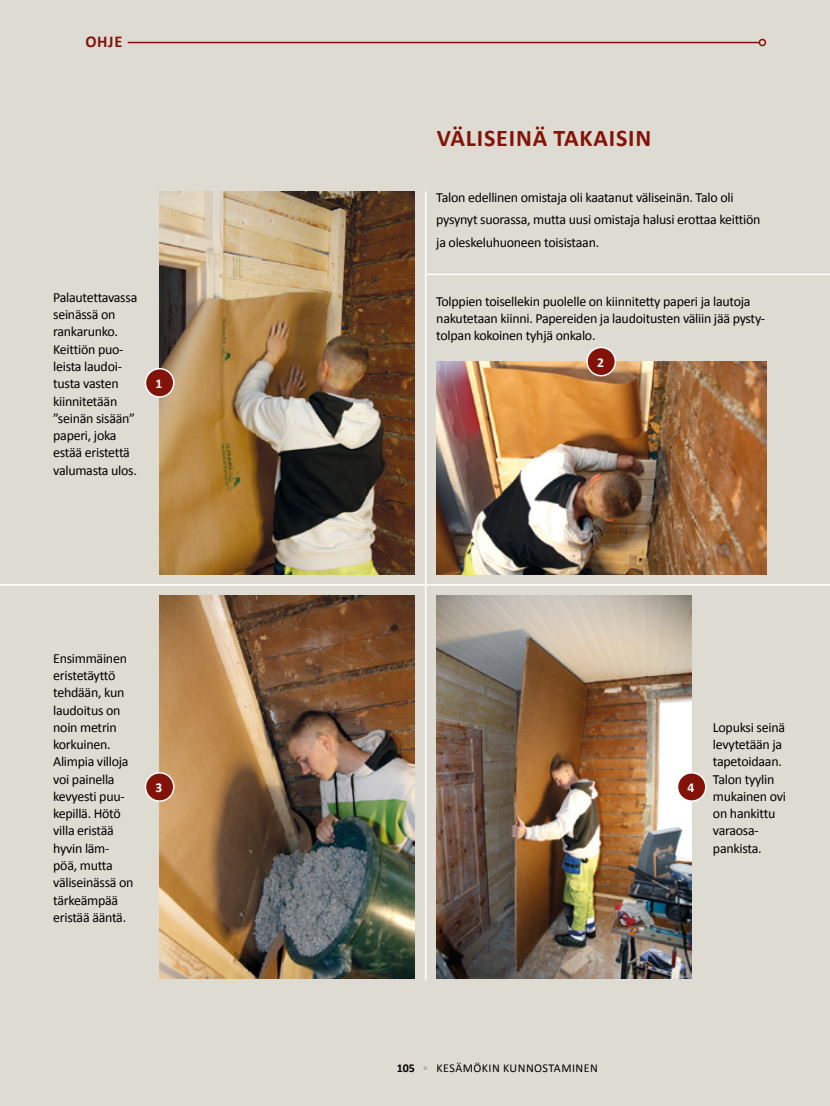
<style>
.page{position:relative;width:830px;height:1106px;background:#fff}
.page>*{position:absolute;margin:0;border:0;box-sizing:border-box;transform-origin:0 0}
.t1{font:700 24px "Calibri";letter-spacing:.035em;color:#831308}
.t2{font:700 16.5px "Calibri";color:#831308}
.t3{font:13.95px/17.2px "Calibri";letter-spacing:-.02em;color:#000}
.t4{font:700 13.5px "Calibri";color:#fff}
.t5{font:12px "Calibri";letter-spacing:.04em;color:#000}
.s1{font-weight:700}
.s2{color:#b3b2b2}
</style>
<div class="page">
<div style="left:0;top:0;width:829px;height:1106px;background:#dedbd2"></div>
<hr style="left:128px;top:42px;width:631px;height:1px;background:#831308">
<div style="left:758px;top:39px;width:7px;height:7px;border:2px solid #831308;border-radius:50%"></div>
<img style="left:159px;top:191px;width:256px;height:383px">
<img style="left:436px;top:595px;width:255px;height:383px">
<img style="left:159px;top:595px;width:256px;height:383px">
<img style="left:436px;top:361px;width:329px;height:213px">
<hr style="left:424px;top:191px;width:2px;height:789px;background:#fff">
<hr style="left:0;top:584px;width:829px;height:1px;background:#fff">
<div style="left:145px;top:369px;width:29px;height:28px;background:#831308;border-radius:50%"></div>
<div style="left:145px;top:368px;width:29px;height:30px;border:2px solid #fff;border-radius:50%"></div>
<div style="left:145px;top:772px;width:29px;height:29px;background:#831308;border-radius:50%"></div>
<div style="left:145px;top:772px;width:29px;height:29px;border:2px solid #fff;border-radius:50%"></div>
<div style="left:677px;top:772px;width:28px;height:29px;background:#831308;border-radius:50%"></div>
<div style="left:676px;top:772px;width:30px;height:29px;border:2px solid #fff;border-radius:50%"></div>
<div style="left:586px;top:347px;width:29px;height:29px;background:#831308;border-radius:50%"></div>
<div style="left:586px;top:347px;width:29px;height:29px;border:2px solid #fff;border-radius:50%"></div>
<hr style="left:425px;top:274px;width:404px;height:1px;background:#fff">
<p class="t2" style="left:85px;top:31px;width:39px">OHJE</p>
<p class="t3" style="left:53px;top:289px;width:86px">Palautettavassa seinässä on rankarunko.<br>Keittiön puo&shy;leista laudoi&shy;tusta vasten kiinnitetään ”seinän sisään” paperi, joka estää eristettä valumasta ulos.</p>
<p class="t4" style="left:155px;top:375px;width:8px">1</p>
<h1 class="t1" style="left:436px;top:122px;width:216px">VÄLISEINÄ TAKAISIN</h1>
<p class="t3" style="left:436px;top:186px;width:325px;line-height:22.5px">Talon edellinen omistaja oli kaatanut väliseinän. Talo oli pysynyt suorassa, mutta uusi omistaja halusi erottaa keittiön ja oleskeluhuoneen toisistaan.</p>
<p class="t3" style="left:436px;top:293px;width:330px">Tolppien toisellekin puolelle on kiinnitetty paperi ja lautoja nakutetaan kiinni. Papereiden ja laudoitusten väliin jää pysty&shy;tolpan kokoinen tyhjä onkalo.</p>
<p class="t4" style="left:597px;top:353px;width:8px">2</p>
<p class="t3" style="left:53px;top:649px;width:82px">Ensimmäinen eristetäyttö tehdään, kun laudoitus on noin metrin korkuinen.<br>Alimpia villoja voi painella kevyesti puu&shy;kepillä. Hötö villa eristää hyvin läm&shy;pöä, mutta väliseinässä on tärkeämpää eristää ääntä.</p>
<p class="t4" style="left:155px;top:779px;width:8px">3</p>
<p class="t4" style="left:687px;top:779px;width:8px">4</p>
<p class="t3" style="left:712px;top:718px;width:74px">Lopuksi seinä levytetään ja tapetoidaan.<br>Talon tyylin mukainen ovi on hankittu varaosa&shy;pankista.</p>
<p class="t5" style="left:396px;top:1060px;width:75px"><span class="s1">105</span> <span class="s2">•</span> Kesämök</p>
<p class="t5" style="left:488px;top:1060px;width:111px">in kunnostaminen</p>
</div>
